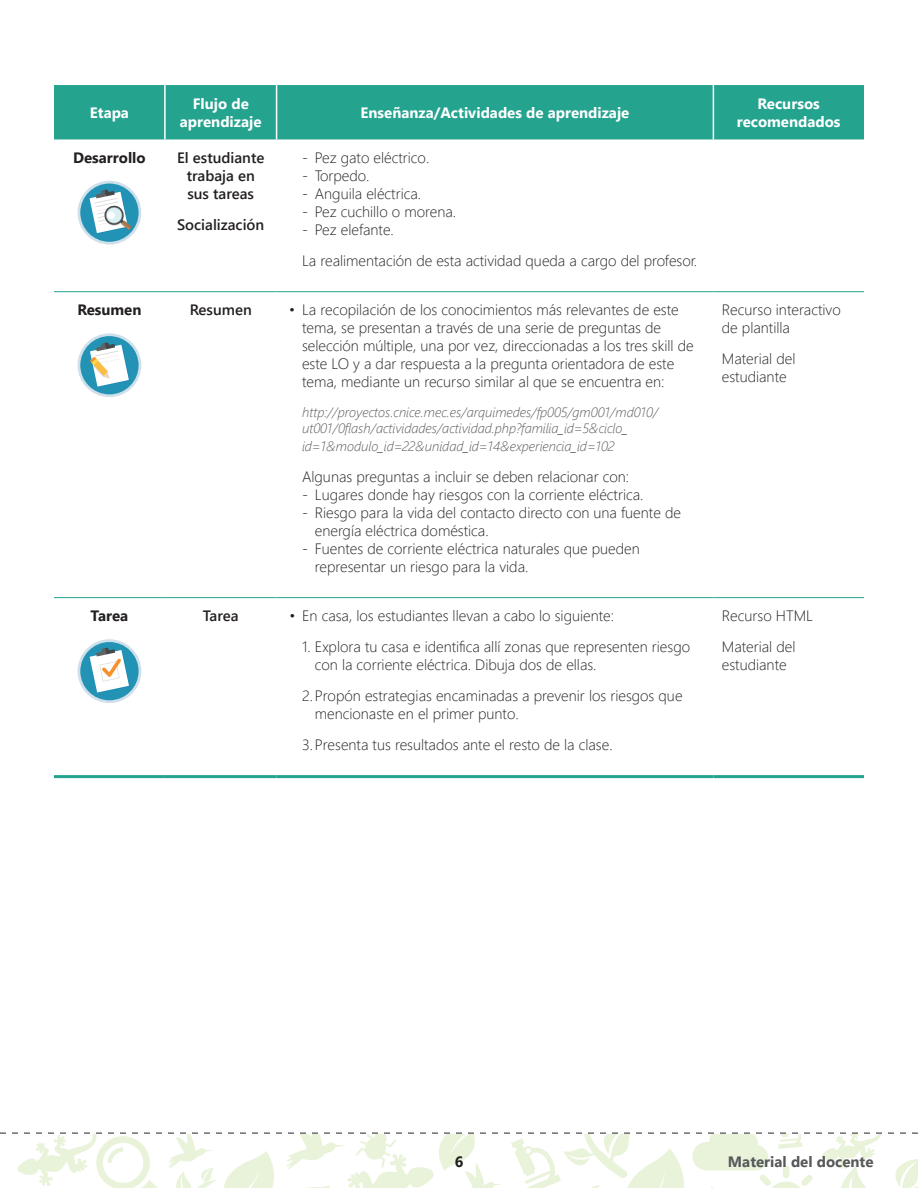
<style>
.page{position:relative;width:918px;height:1188px;background:#fff}
.page>*{position:absolute;margin:0;border:0;box-sizing:border-box;transform-origin:0 0}
.t1{font:300 15px/18px "Segoe UI";color:#231f20}
.t2{font:700 15px/18px "Segoe UI";color:#fff;text-align:center}
.t3{font:600 15px/18px "Segoe UI";color:#231f20;text-align:center}
.t4{font:700 15px "Segoe UI";color:#231f20}
.t5{font:700 15px "Segoe UI";color:#57585a}
.t6{font:italic 300 13.5px/16.5px "Segoe UI";color:#57585a}
</style>
<div class="page">
<svg style="left:0;top:1132px;width:918px;height:56px"></svg>
<div style="left:54px;top:85px;width:810px;height:54px;background:#24a38f"></div>
<hr style="left:54px;top:291px;width:111px;height:1px;background:#24a38f">
<hr style="left:165px;top:291px;width:112px;height:1px;background:#24a38f">
<hr style="left:277px;top:291px;width:436px;height:1px;background:#24a38f">
<hr style="left:713px;top:291px;width:151px;height:1px;background:#24a38f">
<hr style="left:164px;top:85px;width:2px;height:54px;background:#fff">
<hr style="left:276px;top:85px;width:1px;height:54px;background:#fff">
<hr style="left:713px;top:85px;width:1px;height:54px;background:#fff">
<hr style="left:54px;top:775px;width:111px;height:3px;background:#24a38f">
<hr style="left:165px;top:775px;width:112px;height:3px;background:#24a38f">
<hr style="left:277px;top:775px;width:436px;height:3px;background:#24a38f">
<hr style="left:713px;top:775px;width:151px;height:3px;background:#24a38f">
<hr style="left:54px;top:597px;width:111px;height:1px;background:#24a38f">
<hr style="left:165px;top:597px;width:112px;height:1px;background:#24a38f">
<hr style="left:277px;top:597px;width:436px;height:1px;background:#24a38f">
<hr style="left:713px;top:597px;width:151px;height:1px;background:#24a38f">
<svg style="left:78px;top:181px;width:63px;height:64px"></svg>
<div style="left:80px;top:184px;width:59px;height:58px;background:#2293b4;border-radius:50%"></div>
<svg style="left:90px;top:189px;width:42px;height:45px"></svg>
<svg style="left:78px;top:333px;width:63px;height:64px"></svg>
<div style="left:80px;top:336px;width:59px;height:58px;background:#2293b4;border-radius:50%"></div>
<svg style="left:90px;top:342px;width:40px;height:45px"></svg>
<svg style="left:78px;top:639px;width:63px;height:64px"></svg>
<div style="left:80px;top:642px;width:59px;height:58px;background:#2293b4;border-radius:50%"></div>
<svg style="left:90px;top:648px;width:40px;height:45px"></svg>
<p class="t2" style="left:90px;top:103px;width:41px">Etapa</p>
<p class="t2" style="left:180px;top:94px;width:83px">Flujo de aprendizaje</p>
<p class="t2" style="left:361px;top:103px;width:270px">Enseñanza/Actividades de aprendizaje</p>
<p class="t2" style="left:737px;top:94px;width:105px">Recursos recomendados</p>
<p class="t4" style="left:73px;top:147px;width:74px">Desarrollo</p>
<p class="t3" style="left:177px;top:148px;width:89px">El estudiante trabaja en sus tareas</p>
<p class="t3" style="left:177px;top:215px;width:89px">Socialización</p>
<p class="t1" style="left:302px;top:148px;width:129px">- Pez gato eléctrico.</p>
<p class="t1" style="left:302px;top:166px;width:69px">- Torpedo.</p>
<p class="t1" style="left:302px;top:184px;width:121px">- Anguila eléctrica.</p>
<p class="t1" style="left:302px;top:202px;width:156px">- Pez cuchillo o morena.</p>
<p class="t1" style="left:302px;top:213px;width:397px;line-height:30.8px">- Pez elefante.<br>La realimentación de esta actividad queda a cargo del profesor.</p>
<p class="t4" style="left:77px;top:299px;width:66px">Resumen</p>
<p class="t3" style="left:190px;top:301px;width:64px">Resumen</p>
<p class="t1" style="left:302px;top:300px;width:393px;text-indent:-13px">• La recopilación de los conocimientos más relevantes de este tema, se presentan a través de una serie de preguntas de selección múltiple, una por vez, direccionadas a los tres skill de este LO y a dar respuesta a la pregunta orientadora de este tema, mediante un recurso similar al que se encuentra en:</p>
<p class="t6" style="left:302px;top:403px;width:358px">http://proyectos.cnice.mec.es/arquimedes/fp005/gm001/md010/ ut001/0flash/actividades/actividad.php?familia_id=5&amp;ciclo_</p>
<p class="t6" style="left:302px;top:438px;width:314px">id=1&amp;modulo_id=22&amp;unidad_id=14&amp;experiencia_id=102</p>
<p class="t1" style="left:302px;top:467px;width:329px">Algunas preguntas a incluir se deben relacionar con:</p>
<p class="t1" style="left:302px;top:485px;width:343px">- Lugares donde hay riesgos con la corriente eléctrica.</p>
<p class="t1" style="left:315px;top:503px;width:368px;text-indent:-13px">- Riesgo para la vida del contacto directo con una fuente de energía eléctrica doméstica.</p>
<p class="t1" style="left:315px;top:539px;width:326px;text-indent:-13px">- Fuentes de corriente eléctrica naturales que pueden representar un riesgo para la vida.</p>
<p class="t4" style="left:91px;top:605px;width:39px">Tarea</p>
<p class="t3" style="left:203px;top:607px;width:37px">Tarea</p>
<p class="t1" style="left:289px;top:606px;width:326px">• En casa, los estudiantes llevan a cabo lo siguiente:</p>
<p class="t1" style="left:315px;top:637px;width:377px;text-indent:-13px">1. Explora tu casa e identifica allí zonas que representen riesgo con la corriente eléctrica. Dibuja dos de ellas.</p>
<p class="t1" style="left:315px;top:686px;width:369px;text-indent:-13px">2.Propón estrategias encaminadas a prevenir los riesgos que mencionaste en el primer punto.</p>
<p class="t1" style="left:302px;top:735px;width:312px">3.Presenta tus resultados ante el resto de la clase.</p>
<p class="t1" style="left:722px;top:300px;width:120px">Recurso interactivo de plantilla</p>
<p class="t1" style="left:722px;top:349px;width:75px">Material del estudiante</p>
<p class="t1" style="left:722px;top:600px;width:93px;line-height:30.8px">Recurso HTML<br>Material del</p>
<p class="t1" style="left:722px;top:655px;width:66px">estudiante</p>
<p class="t4" style="left:455px;top:1151px;width:10px">6</p>
<p class="t5" style="left:728px;top:1151px;width:147px">Material del docente</p>
</div>
